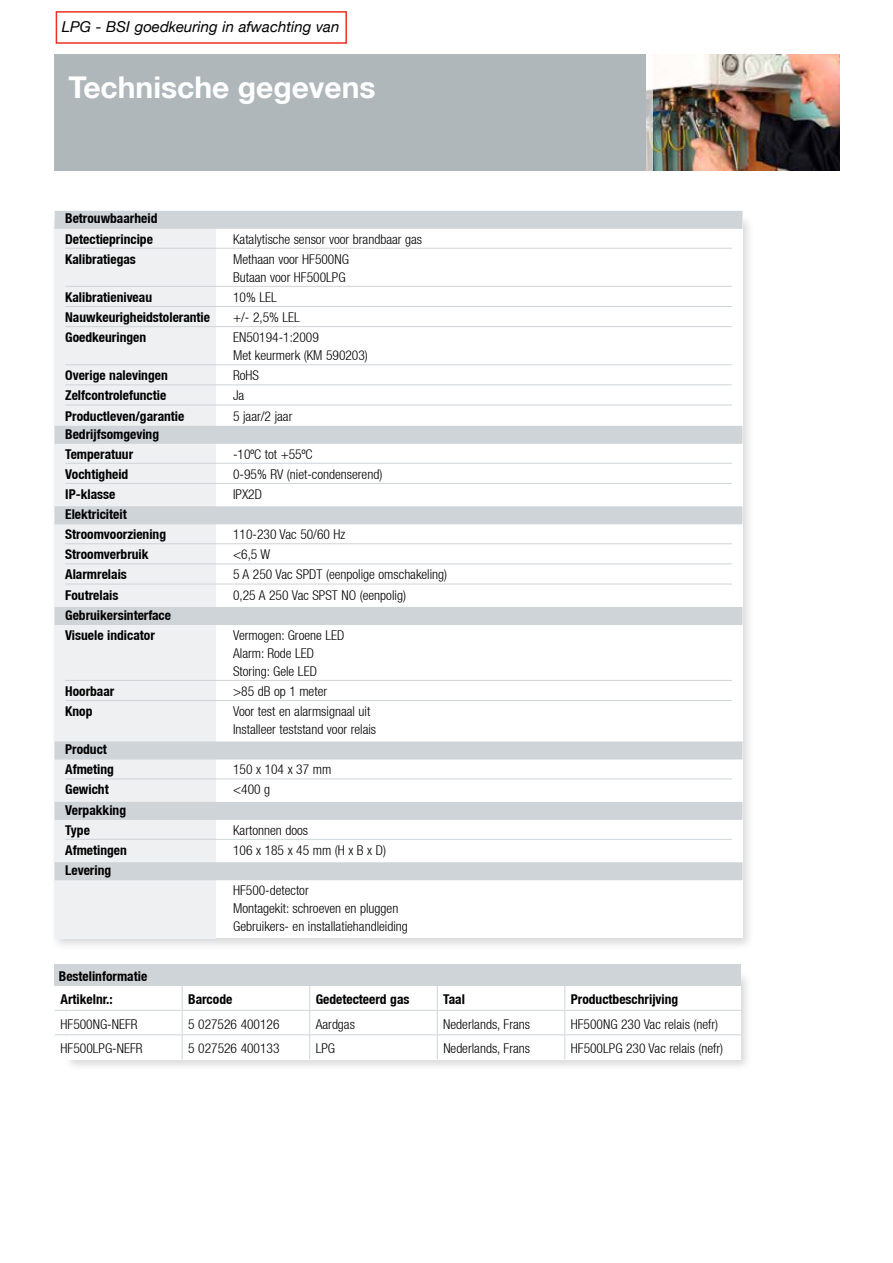
<style>
.page{position:relative;width:893px;height:1263px;background:#fff}
.page>*{position:absolute;margin:0;border:0;box-sizing:border-box;transform-origin:0 0}
.t1{font:700 30px "Helvetica Neue LT";color:#fff}
.t2{font:italic 15px "Helvetica Neue LT";color:#000}
.t3{font:300 condensed 13.5px/18px "Helvetica Neue LT";color:#000}
.t4{font:700 condensed 13.5px/20.1px "Helvetica Neue LT";color:#000}
</style>
<div class="page">
<div style="left:54px;top:54px;width:785px;height:117px;background:#b0b7bb"></div>
<img style="left:653px;top:54px;width:186px;height:117px">
<svg style="left:646px;top:54px;width:7px;height:117px"></svg>
<div style="left:51px;top:214px;width:704px;height:737px;background:#000;opacity:.15"></div>
<div style="left:55px;top:217px;width:687px;height:721px;background:#fff"></div>
<div style="left:55px;top:220px;width:161px;height:718px;background:#eef0f1"></div>
<div style="left:55px;top:211px;width:687px;height:18px;background:#cfd4d8"></div>
<hr style="left:65px;top:248px;width:667px;height:1px;background:#cfd4d8">
<hr style="left:65px;top:286px;width:667px;height:1px;background:#cfd4d8">
<hr style="left:65px;top:306px;width:667px;height:1px;background:#cfd4d8">
<hr style="left:65px;top:326px;width:667px;height:1px;background:#cfd4d8">
<hr style="left:65px;top:364px;width:667px;height:1px;background:#cfd4d8">
<hr style="left:65px;top:384px;width:667px;height:1px;background:#cfd4d8">
<hr style="left:65px;top:405px;width:667px;height:1px;background:#cfd4d8">
<div style="left:55px;top:426px;width:687px;height:18px;background:#cfd4d8"></div>
<hr style="left:65px;top:463px;width:667px;height:1px;background:#cfd4d8">
<hr style="left:65px;top:483px;width:667px;height:1px;background:#cfd4d8">
<div style="left:55px;top:506px;width:687px;height:18px;background:#cfd4d8"></div>
<hr style="left:65px;top:543px;width:667px;height:1px;background:#cfd4d8">
<hr style="left:65px;top:563px;width:667px;height:1px;background:#cfd4d8">
<hr style="left:65px;top:584px;width:667px;height:1px;background:#cfd4d8">
<div style="left:55px;top:607px;width:687px;height:18px;background:#cfd4d8"></div>
<hr style="left:65px;top:680px;width:667px;height:1px;background:#cfd4d8">
<hr style="left:65px;top:700px;width:667px;height:1px;background:#cfd4d8">
<div style="left:55px;top:741px;width:687px;height:18px;background:#cfd4d8"></div>
<hr style="left:65px;top:778px;width:667px;height:1px;background:#cfd4d8">
<div style="left:55px;top:802px;width:687px;height:18px;background:#cfd4d8"></div>
<hr style="left:65px;top:839px;width:667px;height:1px;background:#cfd4d8">
<div style="left:55px;top:862px;width:687px;height:18px;background:#cfd4d8"></div>
<div style="left:63px;top:970px;width:690px;height:102px;background:#000;opacity:.15"></div>
<div style="left:67px;top:974px;width:674px;height:86px;background:#fff"></div>
<div style="left:55px;top:964px;width:686px;height:21px;background:#cfd4d8"></div>
<hr style="left:55px;top:1010px;width:127px;height:1px;background:#cfd4d8">
<hr style="left:182px;top:1010px;width:128px;height:1px;background:#cfd4d8">
<hr style="left:310px;top:1010px;width:127px;height:1px;background:#cfd4d8">
<hr style="left:437px;top:1010px;width:128px;height:1px;background:#cfd4d8">
<hr style="left:565px;top:1010px;width:176px;height:1px;background:#cfd4d8">
<hr style="left:55px;top:1034px;width:127px;height:1px;background:#cfd4d8">
<hr style="left:182px;top:1034px;width:128px;height:1px;background:#cfd4d8">
<svg style="left:182px;top:985px;width:1px;height:74px"></svg>
<hr style="left:310px;top:1034px;width:127px;height:1px;background:#cfd4d8">
<svg style="left:309px;top:985px;width:1px;height:74px"></svg>
<hr style="left:437px;top:1034px;width:128px;height:1px;background:#cfd4d8">
<svg style="left:437px;top:985px;width:1px;height:74px"></svg>
<hr style="left:565px;top:1034px;width:176px;height:1px;background:#cfd4d8">
<svg style="left:564px;top:985px;width:1px;height:74px"></svg>
<div style="left:56px;top:11px;width:291px;height:33px;border:2px solid #ee3124"></div>
<p class="t2" style="left:62px;top:18px;width:279px">LPG - BSI goedkeuring in afwachting van</p>
<h1 class="t1" style="left:68px;top:69px;width:309px">Technische gegevens</h1>
<p class="t4" style="left:65px;top:208px;width:94px">Betrouwbaarheid<br>Detectieprincipe</p>
<p class="t3" style="left:233px;top:230px;width:191px">Katalytische sensor voor brandbaar gas</p>
<p class="t4" style="left:65px;top:249px;width:72px">Kalibratiegas</p>
<p class="t3" style="left:233px;top:250px;width:117px">Methaan voor HF500NG<br>Butaan voor HF500LPG</p>
<p class="t4" style="left:65px;top:287px;width:88px">Kalibratieniveau</p>
<p class="t3" style="left:233px;top:288px;width:45px">10% LEL</p>
<p class="t4" style="left:65px;top:307px;width:146px">Nauwkeurigheidstolerantie</p>
<p class="t3" style="left:233px;top:308px;width:68px">+/- 2,5% LEL</p>
<p class="t4" style="left:65px;top:327px;width:82px">Goedkeuringen</p>
<p class="t3" style="left:233px;top:328px;width:136px">EN50194-1:2009<br>Met keurmerk (KM 590203)</p>
<p class="t4" style="left:65px;top:365px;width:104px">Overige nalevingen</p>
<p class="t3" style="left:233px;top:366px;width:27px">RoHS</p>
<p class="t4" style="left:65px;top:385px;width:103px">Zelfcontrolefunctie</p>
<p class="t3" style="left:233px;top:386px;width:13px">Ja</p>
<p class="t4" style="left:65px;top:405px;width:121px">Productleven/garantie</p>
<p class="t3" style="left:233px;top:407px;width:61px">5 jaar/2 jaar</p>
<p class="t4" style="left:65px;top:423px;width:95px">Bedrijfsomgeving<br>Temperatuur</p>
<p class="t3" style="left:233px;top:445px;width:81px">-10ºC tot +55ºC</p>
<p class="t4" style="left:65px;top:464px;width:65px">Vochtigheid</p>
<p class="t3" style="left:233px;top:465px;width:151px">0-95% RV (niet-condenserend)</p>
<p class="t4" style="left:65px;top:484px;width:52px">IP-klasse</p>
<p class="t3" style="left:233px;top:485px;width:30px">IPX2D</p>
<p class="t4" style="left:65px;top:504px;width:102px">Elektriciteit<br>Stroomvoorziening</p>
<p class="t3" style="left:233px;top:525px;width:114px">110-230 Vac 50/60 Hz</p>
<p class="t4" style="left:65px;top:544px;width:85px">Stroomverbruik</p>
<p class="t3" style="left:233px;top:545px;width:39px">&lt;6,5 W</p>
<p class="t4" style="left:65px;top:564px;width:63px">Alarmrelais</p>
<p class="t3" style="left:233px;top:565px;width:216px">5 A 250 Vac SPDT (eenpolige omschakeling)</p>
<p class="t4" style="left:65px;top:584px;width:55px">Foutrelais</p>
<p class="t3" style="left:233px;top:586px;width:174px">0,25 A 250 Vac SPST NO (eenpolig)</p>
<p class="t4" style="left:65px;top:605px;width:107px">Gebruikersinterface<br>Visuele indicator</p>
<p class="t3" style="left:233px;top:626px;width:113px">Vermogen: Groene LED<br>Alarm: Rode LED<br>Storing: Gele LED</p>
<p class="t4" style="left:65px;top:681px;width:51px">Hoorbaar</p>
<p class="t3" style="left:233px;top:682px;width:96px">&gt;85 dB op 1 meter</p>
<p class="t4" style="left:65px;top:701px;width:29px">Knop</p>
<p class="t3" style="left:233px;top:702px;width:145px">Voor test en alarmsignaal uit<br>Installeer teststand voor relais</p>
<p class="t4" style="left:65px;top:739px;width:50px">Product<br>Afmeting</p>
<p class="t3" style="left:233px;top:760px;width:100px">150 x 104 x 37 mm</p>
<p class="t4" style="left:65px;top:779px;width:45px">Gewicht</p>
<p class="t3" style="left:233px;top:780px;width:39px">&lt;400 g</p>
<p class="t4" style="left:65px;top:799px;width:62px">Verpakking<br>Type</p>
<p class="t3" style="left:233px;top:821px;width:77px">Kartonnen doos</p>
<p class="t4" style="left:65px;top:840px;width:63px">Afmetingen</p>
<p class="t3" style="left:233px;top:841px;width:154px">106 x 185 x 45 mm (H x B x D)</p>
<p class="t4" style="left:65px;top:860px;width:47px">Levering</p>
<p class="t3" style="left:233px;top:881px;width:176px">HF500-detector<br>Montagekit: schroeven en pluggen<br>Gebruikers- en installatiehandleiding</p>
<p class="t4" style="left:59px;top:964px;width:90px;line-height:23.2px">Bestelinformatie<br>Artikelnr.:</p>
<p class="t4" style="left:188px;top:989px;width:46px">Barcode</p>
<p class="t4" style="left:316px;top:989px;width:95px">Gedetecteerd gas</p>
<p class="t4" style="left:443px;top:989px;width:23px">Taal</p>
<p class="t4" style="left:571px;top:989px;width:109px">Productbeschrijving</p>
<p class="t3" style="left:61px;top:1015px;width:78px">HF500NG-NEFR</p>
<p class="t3" style="left:188px;top:1015px;width:93px">5 027526 400126</p>
<p class="t3" style="left:316px;top:1015px;width:41px">Aardgas</p>
<p class="t3" style="left:443px;top:1015px;width:88px">Nederlands, Frans</p>
<p class="t3" style="left:571px;top:1015px;width:149px">HF500NG 230 Vac relais (nefr)</p>
<p class="t3" style="left:61px;top:1039px;width:83px">HF500LPG-NEFR</p>
<p class="t3" style="left:188px;top:1039px;width:93px">5 027526 400133</p>
<p class="t3" style="left:316px;top:1039px;width:21px">LPG</p>
<p class="t3" style="left:443px;top:1039px;width:88px">Nederlands, Frans</p>
<p class="t3" style="left:571px;top:1039px;width:154px">HF500LPG 230 Vac relais (nefr)</p>
</div>
